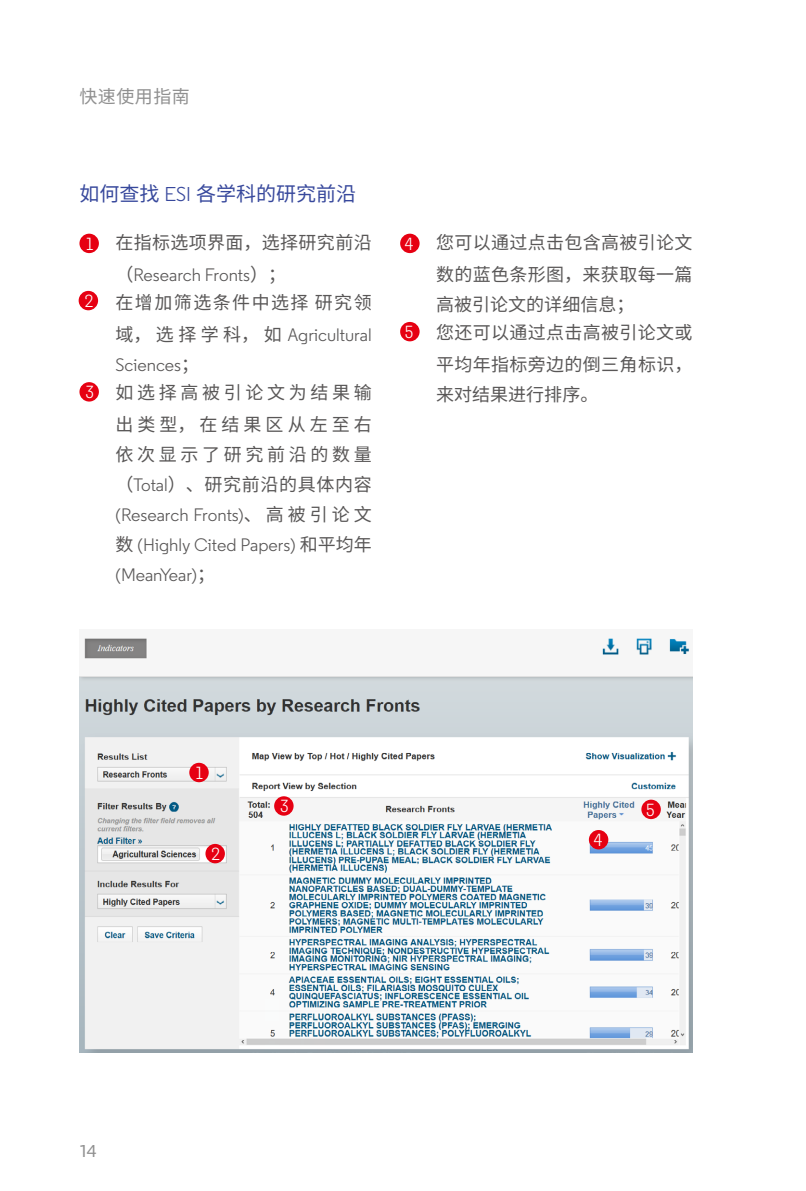
<style>
.page{position:relative;width:806px;height:1191px;background:#fff}
.page>*{position:absolute;margin:0;border:0;box-sizing:border-box;transform-origin:0 0}
.t1{font:20px "Source Han Sans CN";color:#37489c}
.t2{font:18px/30px "Regular Clarivate";color:#595757}
.t3{font:18px/32px "Source Han Sans CN";letter-spacing:.02em;color:#595757;text-align:right}
.t4{font:18px/32px "Source Han Sans CN";letter-spacing:.2em;color:#595757;text-align:right}
.t5{font:18px "Source Han Sans CN";color:#595757}
.t6{font:18px "Source Han Sans CN";letter-spacing:.08em;color:#595757}
.t7{font:18px "Source Han Sans CN";letter-spacing:.025em;color:#909090}
.t8{font:18px "Knowledge";color:#909090}
.t9{font:17.4px "Regular Clarivate";color:#fff}
.s1{font-family:"Regular Clarivate"}
.s2{font-family:"Regular Clarivate";font-size:22px}
.s3{font-family:"Source Han Sans CN"}
</style>
<div class="page">
<img style="left:79px;top:638px;width:613px;height:415px">
<div style="left:205px;top:844px;width:20px;height:19px;background:#e60012;border-radius:50%"></div>
<div style="left:79px;top:291px;width:19px;height:19px;background:#e60012;border-radius:50%"></div>
<div style="left:274px;top:796px;width:19px;height:19px;background:#e60012;border-radius:50%"></div>
<div style="left:79px;top:382px;width:20px;height:19px;background:#e60012;border-radius:50%"></div>
<div style="left:588px;top:830px;width:20px;height:19px;background:#e60012;border-radius:50%"></div>
<div style="left:400px;top:234px;width:19px;height:19px;background:#e60012;border-radius:50%"></div>
<div style="left:641px;top:799px;width:19px;height:20px;background:#e60012;border-radius:50%"></div>
<div style="left:400px;top:322px;width:19px;height:19px;background:#e60012;border-radius:50%"></div>
<div style="left:189px;top:763px;width:19px;height:19px;background:#e60012;border-radius:50%"></div>
<div style="left:79px;top:234px;width:20px;height:19px;background:#e60012;border-radius:50%"></div>
<p class="t7" style="left:79px;top:86px;width:112px">快速使用指南</p>
<p class="t1" style="left:79px;top:182px;width:278px">如何查找 <span class="s1">ESI</span> 各学科的研究前沿</p>
<p class="t3" style="left:79px;top:227px;width:293px"><span class="s2">•</span> 在指标选项界面，选择研究前沿</p>
<p class="t2" style="left:115px;top:260px;width:172px"><span class="s3">（</span>Research Fronts<span class="s3">）；</span></p>
<p class="t6" style="left:79px;top:292px;width:293px"><span class="s2">•</span> 在增加筛选条件中选择研究领</p>
<p class="t2" style="left:115px;top:320px;width:257px"><span class="s3">域，选择学科，如</span> Agricultural<br>Sciences<span class="s3">；</span></p>
<p class="t4" style="left:79px;top:377px;width:293px"><span class="s2">•</span> 如选择高被引论文为结果输出类型，在结果区从左至右</p>
<p class="t4" style="left:115px;top:440px;width:257px;line-height:30px;text-align:left">依次显示了研究前沿的数量（<span class="s1">Total</span>）、研究前沿的具体内容</p>
<p class="t2" style="left:115px;top:500px;width:257px;text-align:justify">(Research Fronts)<span class="s3">、高被引论文数</span> (Highly Cited Papers) <span class="s3">和平均年</span>(MeanYear)<span class="s3">；</span></p>
<p class="t9" style="left:85px;top:233px;width:10px">1</p>
<p class="t9" style="left:85px;top:290px;width:10px">2</p>
<p class="t9" style="left:85px;top:381px;width:10px">3</p>
<p class="t3" style="left:400px;top:227px;width:293px"><span class="s2">•</span> 您可以通过点击包含高被引论文数的蓝色条形图，来获取每一篇</p>
<p class="t5" style="left:436px;top:294px;width:199px">高被引论文的详细信息；</p>
<p class="t3" style="left:400px;top:317px;width:293px"><span class="s2">•</span> 您还可以通过点击高被引论文或平均年指标旁边的倒三角标识，</p>
<p class="t5" style="left:436px;top:384px;width:163px">来对结果进行排序。</p>
<p class="t9" style="left:404px;top:233px;width:10px">4</p>
<p class="t9" style="left:404px;top:321px;width:10px">5</p>
<p class="t9" style="left:195px;top:762px;width:10px">1</p>
<p class="t9" style="left:211px;top:843px;width:10px">2</p>
<p class="t9" style="left:280px;top:795px;width:10px">3</p>
<p class="t9" style="left:593px;top:829px;width:10px">4</p>
<p class="t9" style="left:645px;top:799px;width:10px">5</p>
<p class="t8" style="left:80px;top:1139px;width:18px">14</p>
</div>
